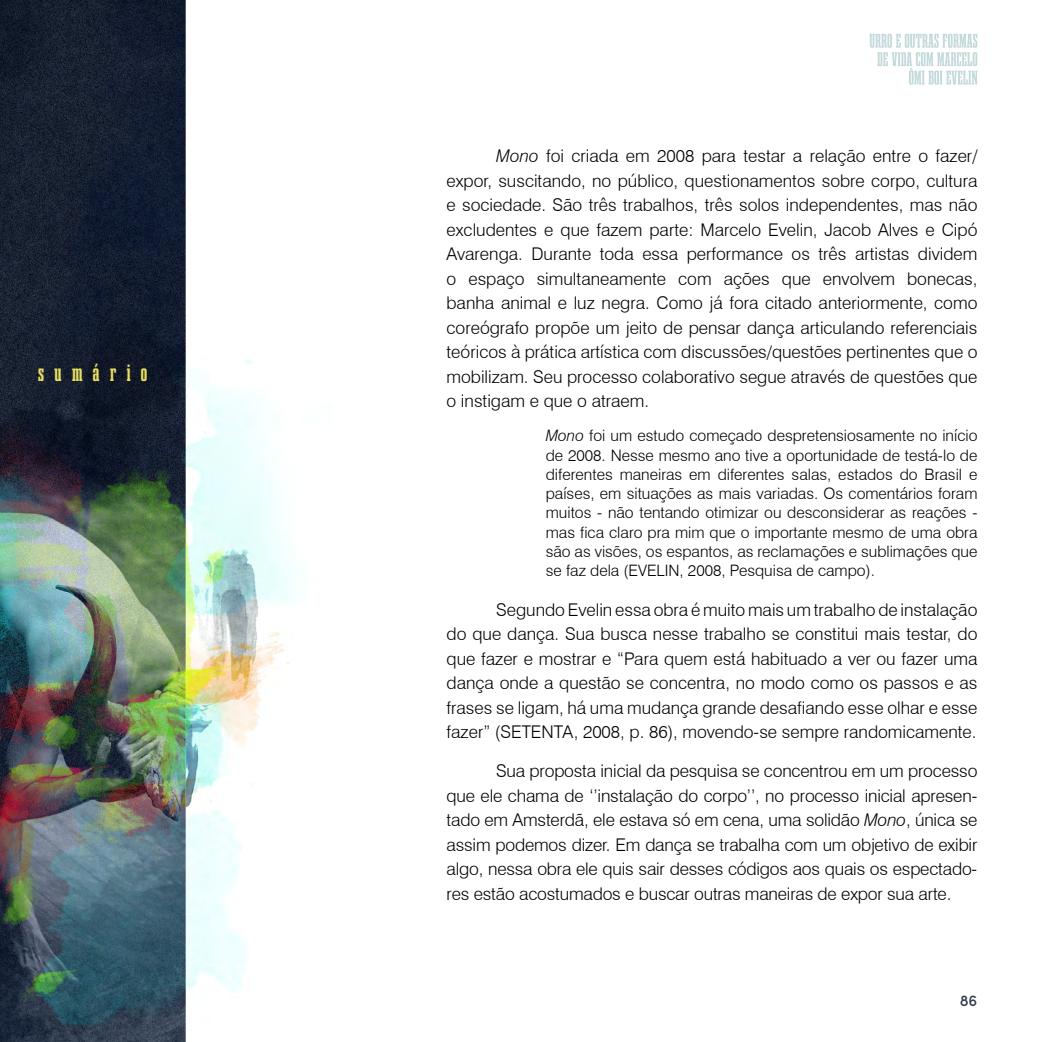
<style>
.page{position:relative;width:1042px;height:1042px;background:#fff}
.page>*{position:absolute;margin:0;border:0;box-sizing:border-box;transform-origin:0 0}
.t1{font:700 21px "Gravtrac Cp Rg";letter-spacing:.5em;color:#e7e05f}
.t2{font:300 17.5px/24.5px "Swiss 721 BT";color:#000;text-align:justify}
.t3{font:300 15.75px/19.2px "Swiss 721 BT";color:#000;text-align:justify}
.t4{font:500 15.75px "Sofia Pro";color:#333f4e}
.s1{font-style:italic}
</style>
<div class="page">
<img style="left:0;top:0;width:296px;height:1042px">
<svg style="left:869px;top:34px;width:108px;height:51px"></svg>
<p class="t1" style="left:38px;top:356px;width:111px">sumário</p>
<p class="t2" style="left:446px;top:144px;width:532px;text-indent:50px"><span class="s1">Mono</span> foi criada em 2008 para testar a relação entre o fazer/ expor, suscitando, no público, questionamentos sobre corpo, cultura e sociedade. São três trabalhos, três solos independentes, mas não excludentes e que fazem parte: Marcelo Evelin, Jacob Alves e Cipó Avarenga. Durante toda essa performance os três artistas dividem o espaço simultaneamente com ações que envolvem bonecas, banha animal e luz negra. Como já fora citado anteriormente, como coreógrafo propõe um jeito de pensar dança articulando referenciais teóricos à prática artística com discussões/questões pertinentes que o mobilizam. Seu processo colaborativo segue através de questões que o instigam e que o atraem.</p>
<p class="t3" style="left:546px;top:426px;width:433px"><span class="s1">Mono</span> foi um estudo começado despretensiosamente no início de 2008. Nesse mesmo ano tive a oportunidade de testá-lo de diferentes maneiras em diferentes salas, estados do Brasil e países, em situações as mais variadas. Os comentários foram muitos - não tentando otimizar ou desconsiderar as reações - mas fica claro pra mim que o importante mesmo de uma obra são as visões, os espantos, as reclamações e sublimações que se faz dela (EVELIN, 2008, Pesquisa de campo).</p>
<p class="t2" style="left:446px;top:597px;width:532px;text-indent:50px">Segundo Evelin essa obra é muito mais um trabalho de instalação do que dança. Sua busca nesse trabalho se constitui mais testar, do que fazer e mostrar e “Para quem está habituado a ver ou fazer uma dança onde a questão se concentra, no modo como os passos e as frases se ligam, há uma mudança grande desafiando esse olhar e esse fazer” (SETENTA, 2008, p. 86), movendo-se sempre randomicamente.</p>
<p class="t2" style="left:446px;top:759px;width:532px;text-indent:50px">Sua proposta inicial da pesquisa se concentrou em um processo que ele chama de ‘’instalação do corpo’’, no processo inicial apresen&shy;tado em Amsterdã, ele estava só em cena, uma solidão <span class="s1">Mono</span>, única se assim podemos dizer. Em dança se trabalha com um objetivo de exibir algo, nessa obra ele quis sair desses códigos aos quais os espectado&shy;res estão acostumados e buscar outras maneiras de expor sua arte.</p>
<p class="t4" style="left:959px;top:989px;width:19px">86</p>
</div>
